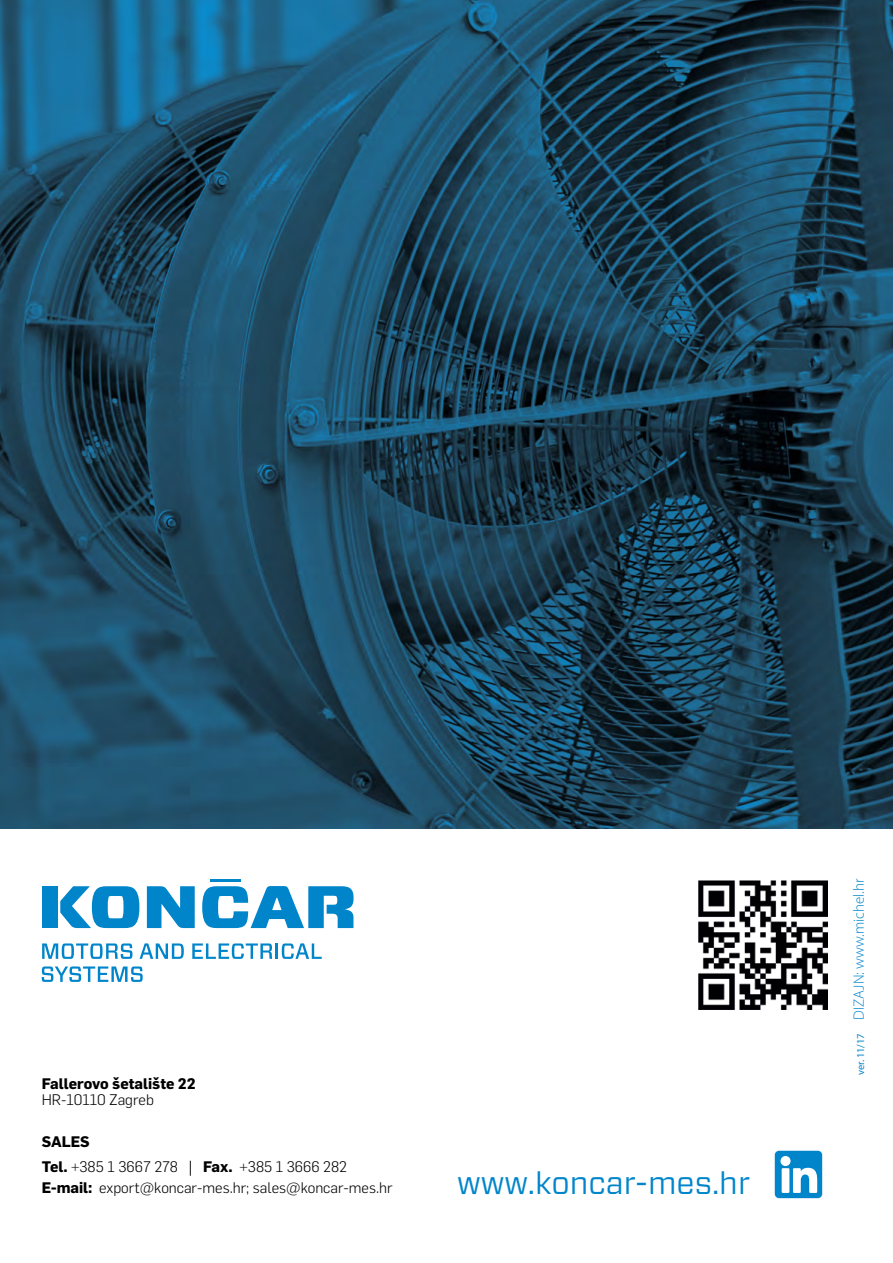
<style>
.page{position:relative;width:893px;height:1263px;background:#fff}
.page>*{position:absolute;margin:0;border:0;box-sizing:border-box;transform-origin:0 0}
.t1{font:31.5px "Forza";color:#0085cb}
.t2{font:300 15px/25.2px "Flama";color:#000}
.t3{font:700 15px "Flama";color:#000}
.t4{font:300 15px "Myriad Pro";color:#0085cb}
.t5{font:10.5px "Myriad Pro";letter-spacing:-.02em;color:#0085cb}
.s1{font-weight:700}
.s2{font-family:"Myriad Pro";font-weight:400}
</style>
<div class="page">
<img style="left:0;top:0;width:893px;height:828px">
<img style="left:699px;top:880px;width:128px;height:129px">
<svg style="left:775px;top:1151px;width:47px;height:47px"></svg>
<svg style="left:147px;top:886px;width:48px;height:42px"></svg>
<div style="left:42px;top:886px;width:16px;height:42px;background:#0085cb"></div>
<hr style="left:210px;top:879px;width:30px;height:3px;background:#0085cb">
<svg style="left:202px;top:886px;width:152px;height:42px"></svg>
<svg style="left:60px;top:886px;width:79px;height:42px"></svg>
<svg style="left:42px;top:943px;width:90px;height:16px"></svg>
<svg style="left:140px;top:943px;width:44px;height:16px"></svg>
<svg style="left:192px;top:943px;width:130px;height:16px"></svg>
<svg style="left:42px;top:966px;width:101px;height:16px"></svg>
<p class="t3" style="left:42px;top:1072px;width:155px">Fallerovo šetalište 22</p>
<p class="t2" style="left:42px;top:1086px;width:114px">HR-10110 Zagreb</p>
<p class="t2" style="left:42px;top:1128px;width:307px"><span class="s1">SALES<br>Tel.</span> +385 1 3667 278 <span class="s2">|</span> <span class="s1">Fax.</span> +385 1 3666 282</p>
<p class="t2" style="left:42px;top:1174px;width:352px"><span class="s1">E-mail:</span> export@koncar-mes.hr; sales@koncar-mes.hr</p>
<h1 class="t1" style="left:457px;top:1161px;width:295px">www.koncar-mes.hr</h1>
<p class="t4" style="left:850px;top:1019px;width:142px;rotate:-90deg">DIZAJN: www.michel.hr</p>
<p class="t5" style="left:854px;top:1074px;width:42px;rotate:-90deg">ver. 11/17</p>
</div>
